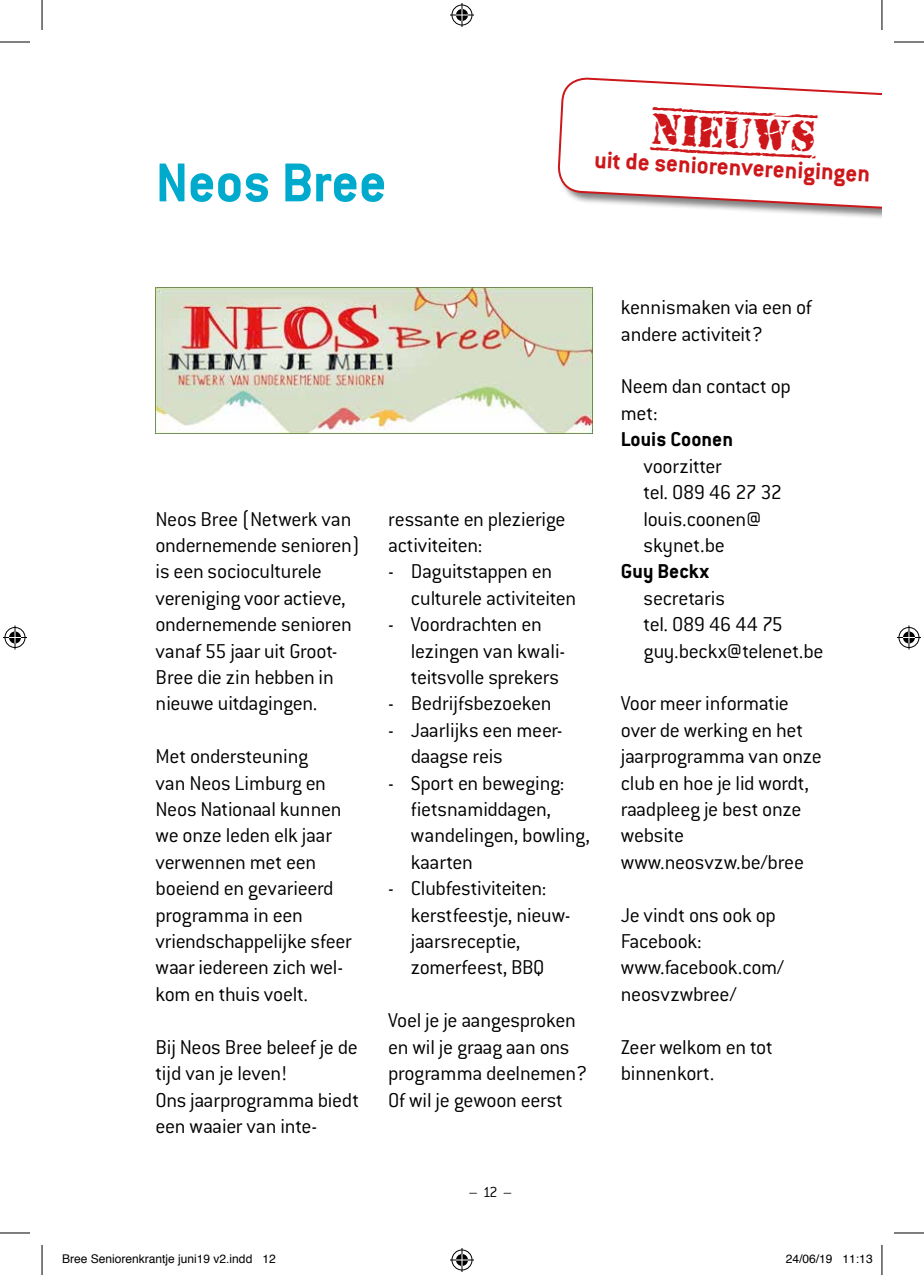
<style>
.page{position:relative;width:924px;height:1275px;background:#fff}
.page>*{position:absolute;margin:0;border:0;box-sizing:border-box;transform-origin:0 0}
.t1{font:700 60px "Conduit ITC";color:#00aacd}
.t2{font:44px "Old Stamper";color:#cd171a}
.t3{font:700 26px "Conduit ITC";color:#cd171a}
.t4{font:300 22px/26.4px "Conduit ITC";letter-spacing:-.015em;color:#000}
.t5{font:700 22px "Conduit ITC";color:#000}
.t6{font:300 16px "Conduit ITC";color:#000}
.t7{font:12px "Helvetica";color:#000}
</style>
<div class="page">
<img style="left:155px;top:288px;width:437px;height:145px">
<div style="left:557px;top:77px;width:324px;height:143px;background:#000;opacity:.5"></div>
<svg style="left:557px;top:77px;width:324px;height:133px"></svg>
<hr style="left:0;top:42px;width:30px;height:1px;background:#000">
<hr style="left:893px;top:42px;width:30px;height:1px;background:#000">
<hr style="left:0;top:1232px;width:30px;height:1px;background:#000">
<hr style="left:893px;top:1232px;width:30px;height:1px;background:#000">
<hr style="left:42px;top:0;width:1px;height:30px;background:#000">
<hr style="left:42px;top:1245px;width:1px;height:30px;background:#000">
<hr style="left:881px;top:0;width:1px;height:30px;background:#000">
<hr style="left:881px;top:1245px;width:1px;height:30px;background:#000">
<svg style="left:450px;top:3px;width:24px;height:24px"></svg>
<svg style="left:450px;top:1248px;width:24px;height:24px"></svg>
<svg style="left:3px;top:625px;width:24px;height:24px"></svg>
<svg style="left:897px;top:625px;width:23px;height:24px"></svg>
<h1 class="t1" style="left:155px;top:147px;width:232px">Neos Bree</h1>
<h2 class="t2" style="left:653px;top:107px;width:165px;rotate:3deg">nieuws</h2>
<p class="t3" style="left:595px;top:144px;width:277px;rotate:3deg">uit de seniorenverenigingen</p>
<p class="t4" style="left:155px;top:505px;width:205px">Neos Bree (Netwerk van ondernemende senioren) is een socioculturele vereniging voor actieve, ondernemende senioren vanaf 55 jaar uit Groot-<br>Bree die zin hebben in nieuwe uitdagingen.</p>
<p class="t4" style="left:155px;top:743px;width:198px">Met ondersteuning<br>van Neos Limburg en<br>Neos Nationaal kunnen we onze leden elk jaar verwennen met een boeiend en gevarieerd programma in een vriendschappelijke sfeer waar iedereen zich wel&shy;kom en thuis voelt.</p>
<p class="t4" style="left:155px;top:1033px;width:205px">Bij Neos Bree beleef je de tijd van je leven!<br>Ons jaarprogramma biedt een waaier van inte-</p>
<p class="t4" style="left:388px;top:505px;width:179px">ressante en plezierige activiteiten:</p>
<p class="t4" style="left:411px;top:558px;width:167px;text-indent:-23px">- Daguitstappen en culturele activiteiten</p>
<p class="t4" style="left:411px;top:611px;width:156px;text-indent:-23px">- Voordrachten en lezingen van kwali&shy;teitsvolle sprekers</p>
<p class="t4" style="left:388px;top:690px;width:165px">- Bedrijfsbezoeken</p>
<p class="t4" style="left:411px;top:717px;width:153px;text-indent:-23px">- Jaarlijks een meer&shy;daagse reis</p>
<p class="t4" style="left:411px;top:769px;width:181px;text-indent:-23px">- Sport en beweging: fietsnamiddagen, wandelingen, bowling, kaarten</p>
<p class="t4" style="left:411px;top:875px;width:161px;text-indent:-23px">- Clubfestiviteiten: kerstfeestje, nieuw&shy;jaarsreceptie, zomerfeest, BBQ</p>
<p class="t4" style="left:388px;top:1007px;width:201px">Voel je je aangesproken en wil je graag aan ons programma deelnemen?<br>Of wil je gewoon eerst</p>
<p class="t6" style="left:469px;top:1182px;width:44px">– 12 –</p>
<p class="t4" style="left:620px;top:294px;width:192px">kennismaken via een of andere activiteit?</p>
<p class="t4" style="left:620px;top:373px;width:171px">Neem dan contact op met:</p>
<p class="t5" style="left:620px;top:426px;width:114px">Louis Coonen</p>
<p class="t4" style="left:643px;top:453px;width:140px">voorzitter<br>tel. 089 46 27 32 louis.coonen@ skynet.be</p>
<p class="t5" style="left:620px;top:558px;width:89px">Guy Beckx</p>
<p class="t4" style="left:643px;top:585px;width:181px">secretaris<br>tel. 089 46 44 75 guy.beckx@telenet.be</p>
<p class="t4" style="left:620px;top:690px;width:202px">Voor meer informatie over de werking en het jaarprogramma van onze club en hoe je lid wordt, raadpleeg je best onze website www.neosvzw.be/bree</p>
<p class="t4" style="left:620px;top:901px;width:164px">Je vindt ons ook op<br>Facebook: www.facebook.com/ neosvzwbree/</p>
<p class="t4" style="left:620px;top:1033px;width:153px">Zeer welkom en tot binnenkort.</p>
<p class="t7" style="left:62px;top:1249px;width:215px">Bree Seniorenkrantje juni19 v2.indd 12</p>
<p class="t7" style="left:785px;top:1249px;width:88px">24/06/19 11:13</p>
</div>
